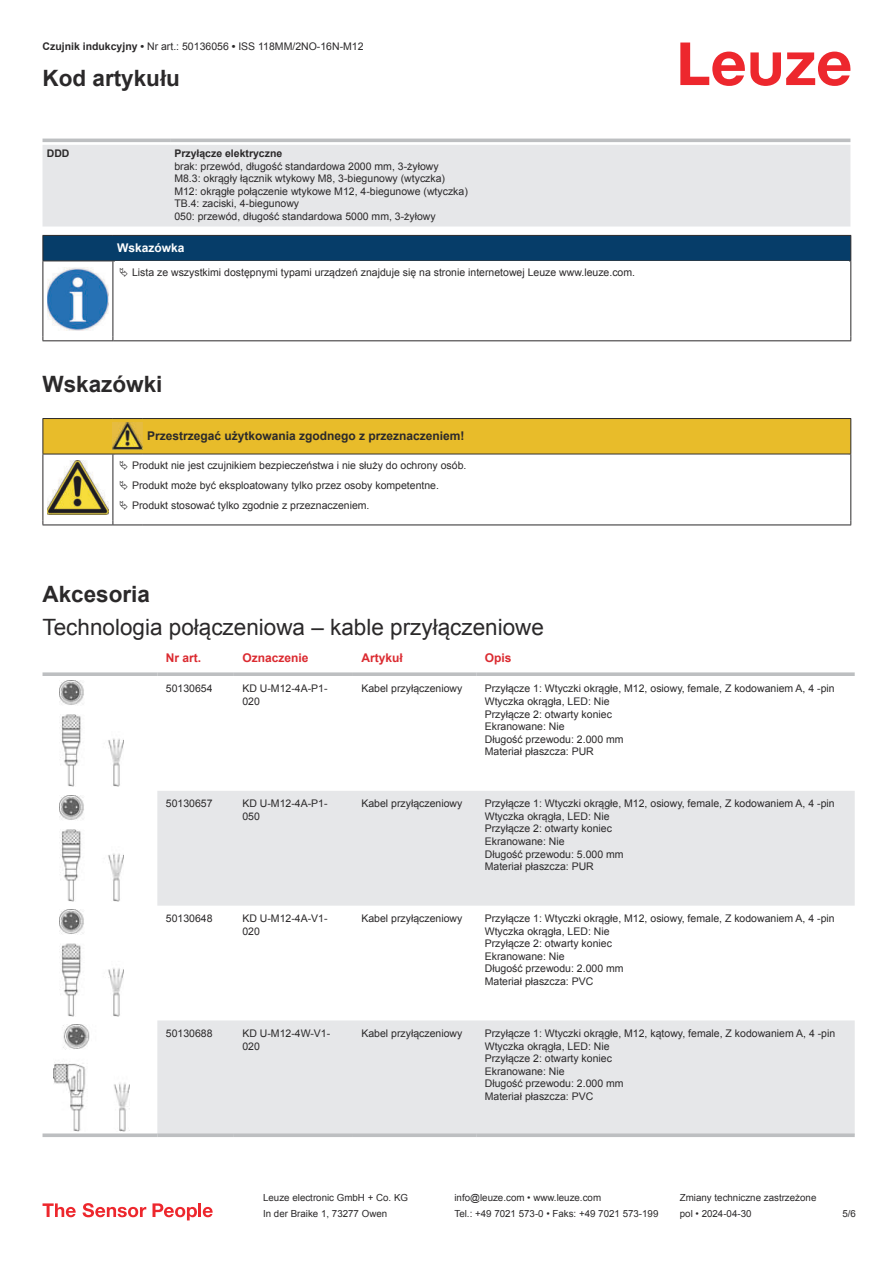
<style>
.page{position:relative;width:893px;height:1263px;background:#fff}
.page>*{position:absolute;margin:0;border:0;box-sizing:border-box;transform-origin:0 0}
.t1{font:22.5px "Arial";color:#2b292a}
.t2{font:700 22.5px "Arial";color:#2b292a}
.t3{font:700 12px "Arial";color:#2b292a}
.t4{font:700 12px "Arial";color:#db2a30}
.t5{font:700 12px "Arial";color:#fff}
.t6{font:10.5px/12.6px "Arial";color:#2b292a}
.t7{font:700 10.5px "Arial";color:#2b292a}
.t8{font:9.75px "Arial";color:#2b292a}
.s1{font-weight:700}
</style>
<div class="page">
<svg style="left:680px;top:43px;width:170px;height:43px"></svg>
<svg style="left:43px;top:138px;width:807px;height:1px"></svg>
<div style="left:43px;top:145px;width:807px;height:82px;background:#e6e7e9"></div>
<hr style="left:43px;top:139px;width:127px;height:3px;background:#bdbfc1">
<hr style="left:170px;top:139px;width:680px;height:3px;background:#bdbfc1">
<svg style="left:157px;top:791px;width:698px;height:342px;fill:#e6e7e9"></svg>
<svg style="left:43px;top:672px;width:114px;height:4px"></svg>
<svg style="left:157px;top:672px;width:77px;height:4px"></svg>
<svg style="left:234px;top:672px;width:119px;height:4px"></svg>
<svg style="left:353px;top:672px;width:123px;height:4px"></svg>
<svg style="left:476px;top:672px;width:379px;height:4px;background:#c3c5c7"></svg>
<svg style="left:43px;top:1133px;width:114px;height:4px"></svg>
<svg style="left:157px;top:1133px;width:77px;height:4px"></svg>
<svg style="left:234px;top:1133px;width:119px;height:4px"></svg>
<svg style="left:353px;top:1133px;width:123px;height:4px"></svg>
<svg style="left:476px;top:1133px;width:379px;height:4px;background:#c2c3c5"></svg>
<img style="left:59px;top:680px;width:65px;height:106px">
<img style="left:59px;top:795px;width:65px;height:106px">
<img style="left:59px;top:910px;width:65px;height:106px">
<img style="left:54px;top:1025px;width:75px;height:106px">
<svg style="left:43px;top:1203px;width:33px;height:14px"></svg>
<svg style="left:83px;top:1203px;width:63px;height:14px"></svg>
<svg style="left:153px;top:1203px;width:44px;height:17px"></svg>
<hr style="left:198px;top:1203px;width:3px;height:14px;background:#ed272d">
<svg style="left:203px;top:1207px;width:10px;height:10px"></svg>
<hr style="left:43px;top:261px;width:70px;height:1px;background:#2b292a">
<svg style="left:43px;top:235px;width:808px;height:26px;background:#083c65"></svg>
<hr style="left:113px;top:261px;width:738px;height:1px;background:#2b292a">
<hr style="left:43px;top:261px;width:1px;height:75px;background:#2b292a">
<hr style="left:113px;top:261px;width:1px;height:75px;background:#2b292a">
<hr style="left:850px;top:261px;width:1px;height:75px;background:#2b292a">
<hr style="left:43px;top:340px;width:70px;height:1px;background:#2b292a">
<hr style="left:113px;top:340px;width:738px;height:1px;background:#2b292a">
<img style="left:47px;top:267px;width:61px;height:63px">
<hr style="left:43px;top:525px;width:70px;height:1px;background:#2b292a">
<hr style="left:113px;top:525px;width:30px;height:1px;background:#2b292a">
<hr style="left:143px;top:525px;width:708px;height:1px;background:#2b292a">
<svg style="left:43px;top:418px;width:808px;height:107px"></svg>
<p class="t6" style="left:43px;top:41px;width:323px"><span class="s1">Czujnik indukcyjny •</span> Nr art.: 50136056 <span class="s1">•</span> ISS 118MM/2NO-16N-M12</p>
<h1 class="t2" style="left:43px;top:63px;width:139px">Kod artykułu</h1>
<p class="t7" style="left:47px;top:149px;width:24px">DDD</p>
<p class="t7" style="left:174px;top:146px;width:109px">Przyłącze elektryczne</p>
<p class="t6" style="left:174px;top:160px;width:295px">brak: przewód, długość standardowa 2000 mm, 3-żyłowy<br>M8.3: okrągły łącznik wtykowy M8, 3-biegunowy (wtyczka)<br>M12: okrągłe połączenie wtykowe M12, 4-biegunowe (wtyczka)<br>TB.4: zaciski, 4-biegunowy<br>050: przewód, długość standardowa 5000 mm, 3-żyłowy</p>
<p class="t5" style="left:117px;top:243px;width:69px">Wskazówka</p>
<p class="t6" style="left:132px;top:266px;width:505px">Lista ze wszystkimi dostępnymi typami urządzeń znajduje się na stronie internetowej Leuze www.leuze.com.</p>
<h1 class="t2" style="left:43px;top:375px;width:122px">Wskazówki</h1>
<p class="t3" style="left:147px;top:428px;width:319px">Przestrzegać użytkowania zgodnego z przeznaczeniem!</p>
<p class="t6" style="left:132px;top:455px;width:336px;line-height:20.2px">Produkt nie jest czujnikiem bezpieczeństwa i nie służy do ochrony osób.<br>Produkt może być eksploatowany tylko przez osoby kompetentne.<br>Produkt stosować tylko zgodnie z przeznaczeniem.</p>
<h1 class="t2" style="left:43px;top:585px;width:109px">Akcesoria</h1>
<h1 class="t1" style="left:43px;top:612px;width:503px">Technologia połączeniowa – kable przyłączeniowe</h1>
<p class="t4" style="left:166px;top:652px;width:37px">Nr art.</p>
<p class="t4" style="left:242px;top:652px;width:68px">Oznaczenie</p>
<p class="t4" style="left:361px;top:649px;width:43px">Artykuł</p>
<p class="t4" style="left:485px;top:652px;width:28px">Opis</p>
<p class="t6" style="left:166px;top:682px;width:48px">50130654</p>
<p class="t6" style="left:242px;top:682px;width:87px">KD U-M12-4A-P1-<br>020</p>
<p class="t6" style="left:361px;top:682px;width:102px">Kabel przyłączeniowy</p>
<p class="t6" style="left:485px;top:682px;width:351px">Przyłącze 1: Wtyczki okrągłe, M12, osiowy, female, Z kodowaniem A, 4 -pin<br>Wtyczka okrągła, LED: Nie<br>Przyłącze 2: otwarty koniec<br>Ekranowane: Nie<br>Długość przewodu: 2.000 mm<br>Materiał płaszcza: PUR</p>
<p class="t6" style="left:166px;top:798px;width:48px">50130657</p>
<p class="t6" style="left:242px;top:797px;width:87px">KD U-M12-4A-P1-<br>050</p>
<p class="t6" style="left:361px;top:797px;width:102px">Kabel przyłączeniowy</p>
<p class="t6" style="left:485px;top:797px;width:351px">Przyłącze 1: Wtyczki okrągłe, M12, osiowy, female, Z kodowaniem A, 4 -pin<br>Wtyczka okrągła, LED: Nie<br>Przyłącze 2: otwarty koniec<br>Ekranowane: Nie<br>Długość przewodu: 5.000 mm<br>Materiał płaszcza: PUR</p>
<p class="t6" style="left:166px;top:912px;width:48px">50130648</p>
<p class="t6" style="left:242px;top:912px;width:87px">KD U-M12-4A-V1-<br>020</p>
<p class="t6" style="left:361px;top:912px;width:102px">Kabel przyłączeniowy</p>
<p class="t6" style="left:485px;top:912px;width:351px">Przyłącze 1: Wtyczki okrągłe, M12, osiowy, female, Z kodowaniem A, 4 -pin<br>Wtyczka okrągła, LED: Nie<br>Przyłącze 2: otwarty koniec<br>Ekranowane: Nie<br>Długość przewodu: 2.000 mm<br>Materiał płaszcza: PVC</p>
<p class="t6" style="left:166px;top:1028px;width:48px">50130688</p>
<p class="t6" style="left:242px;top:1027px;width:89px">KD U-M12-4W-V1-<br>020</p>
<p class="t6" style="left:361px;top:1027px;width:102px">Kabel przyłączeniowy</p>
<p class="t6" style="left:485px;top:1027px;width:352px">Przyłącze 1: Wtyczki okrągłe, M12, kątowy, female, Z kodowaniem A, 4 -pin<br>Wtyczka okrągła, LED: Nie<br>Przyłącze 2: otwarty koniec<br>Ekranowane: Nie<br>Długość przewodu: 2.000 mm<br>Materiał płaszcza: PVC</p>
<p class="t8" style="left:263px;top:1191px;width:146px">Leuze electronic GmbH + Co. KG</p>
<p class="t8" style="left:454px;top:1191px;width:148px">info@leuze.com • www.leuze.com</p>
<p class="t8" style="left:680px;top:1191px;width:138px">Zmiany techniczne zastrzeżone</p>
<p class="t8" style="left:263px;top:1210px;width:126px">In der Braike 1, 73277 Owen</p>
<p class="t8" style="left:454px;top:1207px;width:205px">Tel.: +49 7021 573-0 • Faks: +49 7021 573-199</p>
<p class="t8" style="left:680px;top:1207px;width:73px">pol • 2024-04-30</p>
<p class="t8" style="left:842px;top:1210px;width:15px">5 /6</p>
</div>
